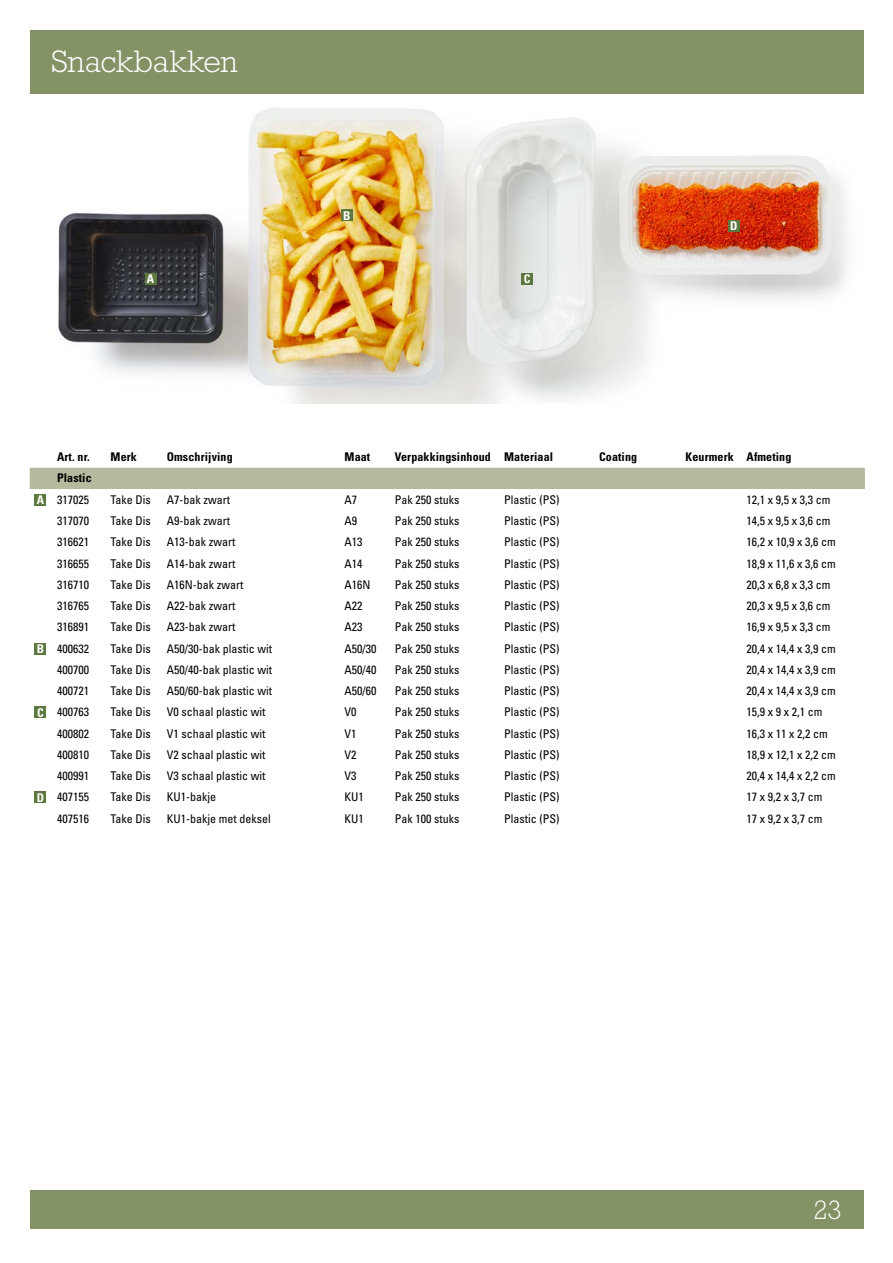
<style>
.page{position:relative;width:893px;height:1263px;background:#fff}
.page>*{position:absolute;margin:0;border:0;box-sizing:border-box;transform-origin:0 0}
.t1{font:300 31.5px "Rockwell Std";letter-spacing:-.01em;color:#fff}
.t2{font:300 27px "Rockwell Std";color:#fff}
.t3{font:condensed 12px "Univers LT Std";color:#000}
.t4{font:700 condensed 12px/21.3px "Univers LT Std";letter-spacing:.01em;color:#000;text-align:right}
.t5{font:700 condensed 12px "Univers LT Std";color:#fff}
.s1{color:#fff}
.s2{font-weight:400}
.s3{font-weight:700;color:#fff}
</style>
<div class="page">
<img style="left:58px;top:108px;width:789px;height:296px">
<div style="left:30px;top:1191px;width:833px;height:38px;background:#849366"></div>
<div style="left:30px;top:30px;width:833px;height:64px;background:#849366"></div>
<div style="left:30px;top:468px;width:835px;height:21px;background:#b5ba9f"></div>
<div style="left:34px;top:494px;width:12px;height:12px;background:#5d783f"></div>
<div style="left:34px;top:642px;width:12px;height:12px;background:#5d783f"></div>
<div style="left:34px;top:706px;width:12px;height:12px;background:#5d783f"></div>
<div style="left:34px;top:791px;width:12px;height:12px;background:#5d783f"></div>
<div style="left:341px;top:209px;width:12px;height:12px;background:#5d783f"></div>
<div style="left:728px;top:220px;width:12px;height:12px;background:#5d783f"></div>
<div style="left:521px;top:273px;width:12px;height:12px;background:#5d783f"></div>
<div style="left:145px;top:273px;width:11px;height:12px;background:#5d783f"></div>
<h1 class="t1" style="left:51px;top:44px;width:188px">Snackbakken</h1>
<h1 class="t1" style="left:51px;top:44px;width:161px">Caterdozen</h1>
<p class="t5" style="left:343px;top:208px;width:9px">B</p>
<p class="t5" style="left:147px;top:272px;width:9px">A</p>
<p class="t5" style="left:524px;top:272px;width:8px">C</p>
<p class="t5" style="left:730px;top:218px;width:9px">D</p>
<p class="t4" style="left:57px;top:446px;width:34px">Art. nr.</p>
<p class="t4" style="left:111px;top:446px;width:28px">Merk</p>
<p class="t4" style="left:167px;top:446px;width:67px">Omschrijving</p>
<p class="t4" style="left:345px;top:446px;width:27px">Maat</p>
<p class="t4" style="left:395px;top:446px;width:160px">Verpakkingsinhoud Materiaal</p>
<p class="t4" style="left:599px;top:446px;width:40px">Coating</p>
<p class="t4" style="left:686px;top:446px;width:107px">Keurmerk Afmeting</p>
<p class="t4" style="left:37px;top:467px;width:57px">Plastic<br><span class="s1">A</span> <span class="s2">317025</span></p>
<p class="t3" style="left:111px;top:492px;width:42px">Take Dis</p>
<p class="t3" style="left:167px;top:492px;width:65px">A7-bak zwart</p>
<p class="t3" style="left:345px;top:492px;width:14px">A7</p>
<p class="t3" style="left:395px;top:492px;width:66px">Pak 250 stuks</p>
<p class="t3" style="left:504px;top:492px;width:57px">Plastic (PS)</p>
<p class="t3" style="left:747px;top:492px;width:85px">12,1 x 9,5 x 3,3 cm</p>
<p class="t3" style="left:57px;top:513px;width:33px">317070</p>
<p class="t3" style="left:111px;top:513px;width:42px">Take Dis</p>
<p class="t3" style="left:167px;top:513px;width:65px">A9-bak zwart</p>
<p class="t3" style="left:345px;top:513px;width:14px">A9</p>
<p class="t3" style="left:395px;top:513px;width:66px">Pak 250 stuks</p>
<p class="t3" style="left:504px;top:513px;width:57px">Plastic (PS)</p>
<p class="t3" style="left:747px;top:513px;width:85px">14,5 x 9,5 x 3,6 cm</p>
<p class="t3" style="left:57px;top:534px;width:33px">316621</p>
<p class="t3" style="left:111px;top:534px;width:42px">Take Dis</p>
<p class="t3" style="left:167px;top:534px;width:70px">A13-bak zwart</p>
<p class="t3" style="left:345px;top:534px;width:19px">A13</p>
<p class="t3" style="left:395px;top:534px;width:66px">Pak 250 stuks</p>
<p class="t3" style="left:504px;top:534px;width:57px">Plastic (PS)</p>
<p class="t3" style="left:747px;top:534px;width:91px">16,2 x 10,9 x 3,6 cm</p>
<p class="t3" style="left:57px;top:556px;width:33px">316655</p>
<p class="t3" style="left:111px;top:556px;width:42px">Take Dis</p>
<p class="t3" style="left:167px;top:556px;width:70px">A14-bak zwart</p>
<p class="t3" style="left:345px;top:556px;width:19px">A14</p>
<p class="t3" style="left:395px;top:556px;width:66px">Pak 250 stuks</p>
<p class="t3" style="left:504px;top:556px;width:57px">Plastic (PS)</p>
<p class="t3" style="left:747px;top:556px;width:91px">18,9 x 11,6 x 3,6 cm</p>
<p class="t3" style="left:57px;top:577px;width:33px">316710</p>
<p class="t3" style="left:111px;top:577px;width:42px">Take Dis</p>
<p class="t3" style="left:167px;top:577px;width:78px">A16N-bak zwart</p>
<p class="t3" style="left:345px;top:577px;width:27px">A16N</p>
<p class="t3" style="left:395px;top:577px;width:66px">Pak 250 stuks</p>
<p class="t3" style="left:504px;top:577px;width:57px">Plastic (PS)</p>
<p class="t3" style="left:747px;top:577px;width:85px">20,3 x 6,8 x 3,3 cm</p>
<p class="t3" style="left:57px;top:598px;width:33px">316765</p>
<p class="t3" style="left:111px;top:598px;width:42px">Take Dis</p>
<p class="t3" style="left:167px;top:598px;width:70px">A22-bak zwart</p>
<p class="t3" style="left:345px;top:598px;width:19px">A22</p>
<p class="t3" style="left:395px;top:598px;width:66px">Pak 250 stuks</p>
<p class="t3" style="left:504px;top:598px;width:57px">Plastic (PS)</p>
<p class="t3" style="left:747px;top:598px;width:85px">20,3 x 9,5 x 3,6 cm</p>
<p class="t3" style="left:57px;top:619px;width:33px">316891</p>
<p class="t3" style="left:111px;top:619px;width:42px">Take Dis</p>
<p class="t3" style="left:167px;top:619px;width:70px">A23-bak zwart</p>
<p class="t3" style="left:345px;top:619px;width:19px">A23</p>
<p class="t3" style="left:395px;top:619px;width:66px">Pak 250 stuks</p>
<p class="t3" style="left:504px;top:619px;width:57px">Plastic (PS)</p>
<p class="t3" style="left:747px;top:619px;width:85px">16,9 x 9,5 x 3,3 cm</p>
<p class="t3" style="left:37px;top:641px;width:54px"><span class="s3">B</span> 400632</p>
<p class="t3" style="left:111px;top:641px;width:42px">Take Dis</p>
<p class="t3" style="left:167px;top:641px;width:107px">A50/30-bak plastic wit</p>
<p class="t3" style="left:345px;top:641px;width:33px">A50/30</p>
<p class="t3" style="left:395px;top:641px;width:66px">Pak 250 stuks</p>
<p class="t3" style="left:504px;top:641px;width:57px">Plastic (PS)</p>
<p class="t3" style="left:747px;top:641px;width:91px">20,4 x 14,4 x 3,9 cm</p>
<p class="t3" style="left:57px;top:662px;width:33px">400700</p>
<p class="t3" style="left:111px;top:662px;width:42px">Take Dis</p>
<p class="t3" style="left:167px;top:662px;width:107px">A50/40-bak plastic wit</p>
<p class="t3" style="left:345px;top:662px;width:33px">A50/40</p>
<p class="t3" style="left:395px;top:662px;width:66px">Pak 250 stuks</p>
<p class="t3" style="left:504px;top:662px;width:57px">Plastic (PS)</p>
<p class="t3" style="left:747px;top:662px;width:91px">20,4 x 14,4 x 3,9 cm</p>
<p class="t3" style="left:57px;top:683px;width:33px">400721</p>
<p class="t3" style="left:111px;top:683px;width:42px">Take Dis</p>
<p class="t3" style="left:167px;top:683px;width:107px">A50/60-bak plastic wit</p>
<p class="t3" style="left:345px;top:683px;width:33px">A50/60</p>
<p class="t3" style="left:395px;top:683px;width:66px">Pak 250 stuks</p>
<p class="t3" style="left:504px;top:683px;width:57px">Plastic (PS)</p>
<p class="t3" style="left:747px;top:683px;width:91px">20,4 x 14,4 x 3,9 cm</p>
<p class="t3" style="left:37px;top:704px;width:53px"><span class="s3">C</span> 400763</p>
<p class="t3" style="left:111px;top:704px;width:42px">Take Dis</p>
<p class="t3" style="left:167px;top:704px;width:100px">V0 schaal plastic wit</p>
<p class="t3" style="left:345px;top:704px;width:13px">V0</p>
<p class="t3" style="left:395px;top:704px;width:66px">Pak 250 stuks</p>
<p class="t3" style="left:504px;top:704px;width:57px">Plastic (PS)</p>
<p class="t3" style="left:747px;top:704px;width:77px">15,9 x 9 x 2,1 cm</p>
<p class="t3" style="left:57px;top:726px;width:33px">400802</p>
<p class="t3" style="left:111px;top:726px;width:42px">Take Dis</p>
<p class="t3" style="left:167px;top:726px;width:100px">V1 schaal plastic wit</p>
<p class="t3" style="left:345px;top:726px;width:13px">V1</p>
<p class="t3" style="left:395px;top:726px;width:66px">Pak 250 stuks</p>
<p class="t3" style="left:504px;top:726px;width:57px">Plastic (PS)</p>
<p class="t3" style="left:747px;top:726px;width:83px">16,3 x 11 x 2,2 cm</p>
<p class="t3" style="left:57px;top:747px;width:33px">400810</p>
<p class="t3" style="left:111px;top:747px;width:42px">Take Dis</p>
<p class="t3" style="left:167px;top:747px;width:100px">V2 schaal plastic wit</p>
<p class="t3" style="left:345px;top:747px;width:13px">V2</p>
<p class="t3" style="left:395px;top:747px;width:66px">Pak 250 stuks</p>
<p class="t3" style="left:504px;top:747px;width:57px">Plastic (PS)</p>
<p class="t3" style="left:747px;top:747px;width:91px">18,9 x 12,1 x 2,2 cm</p>
<p class="t3" style="left:57px;top:768px;width:33px">400991</p>
<p class="t3" style="left:111px;top:768px;width:42px">Take Dis</p>
<p class="t3" style="left:167px;top:768px;width:100px">V3 schaal plastic wit</p>
<p class="t3" style="left:345px;top:768px;width:13px">V3</p>
<p class="t3" style="left:395px;top:768px;width:66px">Pak 250 stuks</p>
<p class="t3" style="left:504px;top:768px;width:57px">Plastic (PS)</p>
<p class="t3" style="left:747px;top:768px;width:91px">20,4 x 14,4 x 2,2 cm</p>
<p class="t3" style="left:37px;top:789px;width:54px"><span class="s3">D</span> 407155</p>
<p class="t3" style="left:111px;top:789px;width:42px">Take Dis</p>
<p class="t3" style="left:167px;top:789px;width:51px">KU1-bakje</p>
<p class="t3" style="left:345px;top:789px;width:21px">KU1</p>
<p class="t3" style="left:395px;top:789px;width:66px">Pak 250 stuks</p>
<p class="t3" style="left:504px;top:789px;width:57px">Plastic (PS)</p>
<p class="t3" style="left:747px;top:789px;width:77px">17 x 9,2 x 3,7 cm</p>
<p class="t3" style="left:57px;top:811px;width:33px">407516</p>
<p class="t3" style="left:111px;top:811px;width:42px">Take Dis</p>
<p class="t3" style="left:167px;top:811px;width:105px">KU1-bakje met deksel</p>
<p class="t3" style="left:345px;top:811px;width:21px">KU1</p>
<p class="t3" style="left:395px;top:811px;width:66px">Pak 100 stuks</p>
<p class="t3" style="left:504px;top:811px;width:57px">Plastic (PS)</p>
<p class="t3" style="left:747px;top:811px;width:77px">17 x 9,2 x 3,7 cm</p>
<h2 class="t2" style="left:813px;top:1194px;width:30px">23</h2>
</div>
